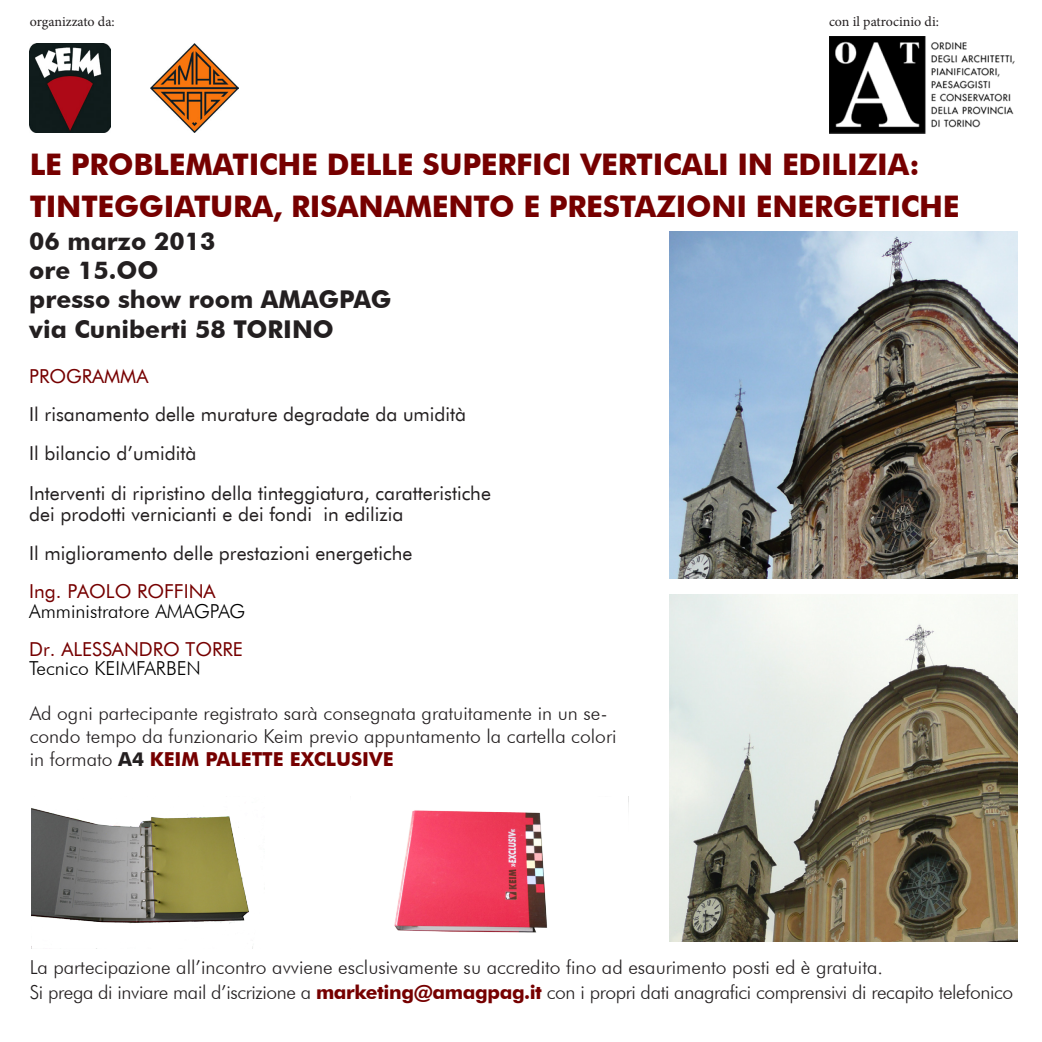
<style>
.page{position:relative;width:1042px;height:1042px;background:#fff}
.page>*{position:absolute;margin:0;border:0;box-sizing:border-box;transform-origin:0 0}
.t1{font:700 29.75px "Futura BT";letter-spacing:-.01em;color:#760000}
.t2{font:700 24.5px "Futura BT";color:#231f20}
.t3{font:300 19.25px/23.1px "Futura BT";color:#231f20}
.t4{font:19.25px "Futura BT";color:#231f20}
.t5{font:300 19.25px "Futura BT";letter-spacing:-.02em;color:#231f20}
.t6{font:19.25px "Futura BT";color:#760000}
.t7{font:300 19.25px "Futura BT";color:#000}
.t8{font:14px "Minion Pro";color:#231f20}
.s1{font-weight:700}
.s2{font-weight:700;color:#760000}
</style>
<div class="page">
<img style="left:670px;top:231px;width:347px;height:347px">
<img style="left:30px;top:43px;width:81px;height:90px">
<img style="left:150px;top:43px;width:88px;height:90px">
<img style="left:670px;top:594px;width:347px;height:348px">
<img style="left:31px;top:808px;width:234px;height:140px">
<img style="left:394px;top:810px;width:153px;height:123px">
<img style="left:829px;top:37px;width:186px;height:97px">
<p class="t8" style="left:30px;top:12px;width:86px">organizzato da:</p>
<p class="t8" style="left:829px;top:12px;width:111px">con il patrocinio di:</p>
<p class="t1" style="left:30px;top:146px;width:891px">LE PROBLEMATICHE DELLE SUPERFICI VERTICALI IN EDILIZIA:</p>
<p class="t1" style="left:30px;top:188px;width:931px">TINTEGGIATURA, RISANAMENTO E PRESTAZIONI ENERGETICHE</p>
<p class="t2" style="left:29px;top:226px;width:188px">06 marzo 2013</p>
<p class="t2" style="left:29px;top:255px;width:131px">ore 15.OO</p>
<p class="t2" style="left:29px;top:285px;width:364px">presso show room AMAGPAG</p>
<p class="t2" style="left:29px;top:314px;width:306px">via Cuniberti 58 TORINO</p>
<p class="t6" style="left:29px;top:364px;width:121px">PROGRAMMA</p>
<p class="t4" style="left:29px;top:403px;width:438px">Il risanamento delle murature degradate da umidità</p>
<p class="t4" style="left:29px;top:441px;width:169px">Il bilancio d’umidità</p>
<p class="t4" style="left:29px;top:482px;width:463px">Interventi di ripristino della tinteggiatura, caratteristiche</p>
<p class="t4" style="left:29px;top:503px;width:376px">dei prodotti vernicianti e dei fondi in edilizia</p>
<p class="t4" style="left:29px;top:541px;width:385px">Il miglioramento delle prestazioni energetiche</p>
<p class="t6" style="left:29px;top:580px;width:188px">Ing. PAOLO ROFFINA</p>
<p class="t7" style="left:29px;top:599px;width:217px">Amministratore AMAGPAG</p>
<p class="t6" style="left:29px;top:637px;width:215px">Dr. ALESSANDRO TORRE</p>
<p class="t7" style="left:29px;top:657px;width:173px">Tecnico KEIMFARBEN</p>
<p class="t3" style="left:30px;top:701px;width:588px">Ad ogni partecipante registrato sarà consegnata gratuitamente in un se&shy;condo tempo da funzionario Keim previo appuntamento la cartella colori in formato <span class="s1">A4</span> <span class="s2">KEIM PALETTE EXCLUSIVE</span></p>
<p class="t3" style="left:30px;top:955px;width:855px">La partecipazione all’incontro avviene esclusivamente su accredito fino ad esaurimento posti ed è gratuita.</p>
<p class="t5" style="left:30px;top:980px;width:985px">Si prega di inviare mail d’iscrizione a <span class="s2">marketing@amagpag.it</span> con i propri dati anagrafici comprensivi di recapito telefonico</p>
</div>
